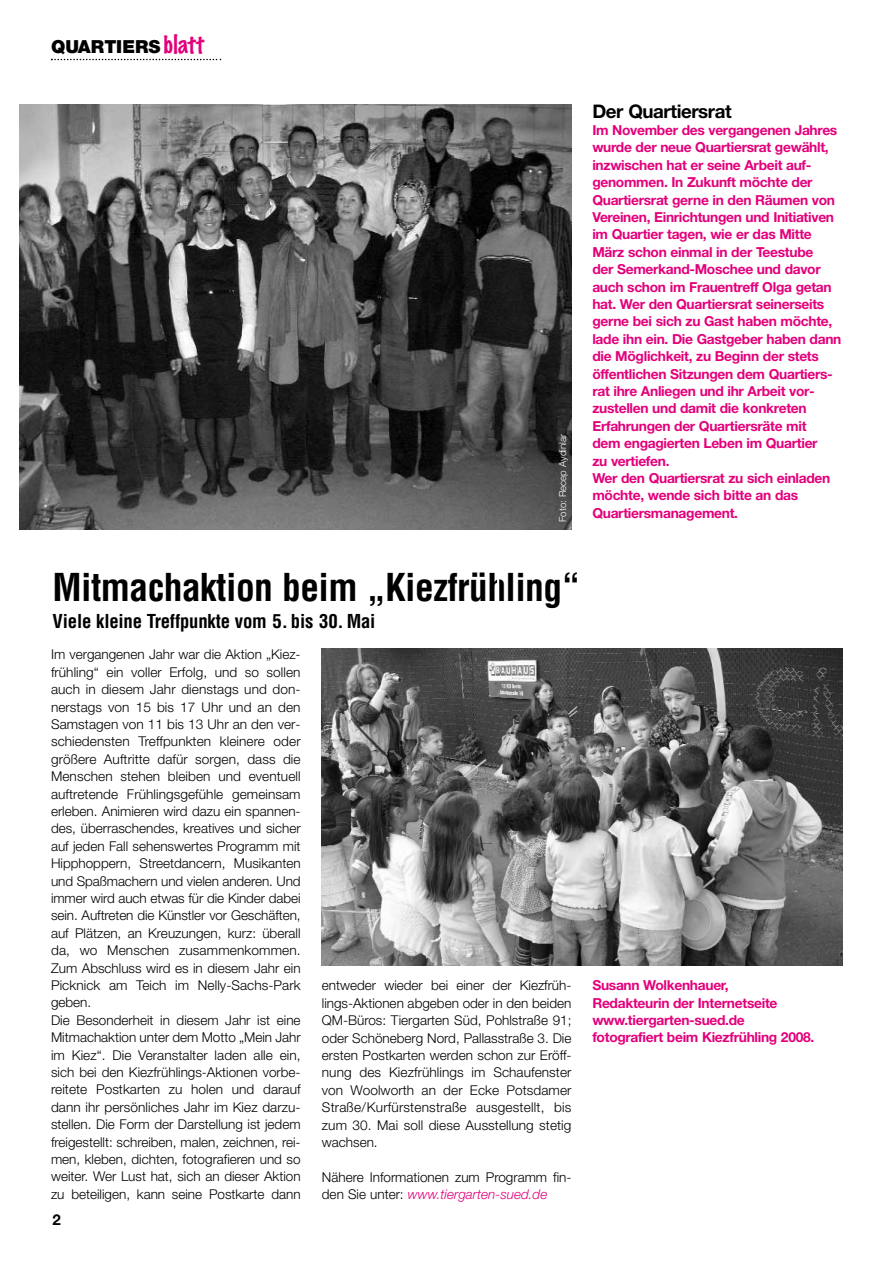
<style>
.page{position:relative;width:893px;height:1263px;background:#fff}
.page>*{position:absolute;margin:0;border:0;box-sizing:border-box;transform-origin:0 0}
.t1{font:700 condensed 37.5px "Helvetica";letter-spacing:-.015em;color:#000}
.t2{font:700 condensed 18.75px "Helvetica";letter-spacing:-.01em;color:#000}
.t3{font:700 18.75px "Helvetica Neue";letter-spacing:-.02em;color:#000}
.t4{font:900 18px "Helvetica Neue";color:#000}
.t5{font:700 15px "Helvetica Neue";color:#000}
.t6{font:700 13.8px/17.4px "Helvetica Neue";letter-spacing:-.02em;color:#e3007b}
.t7{font:300 13.5px/17.4px "Helvetica Neue";color:#000}
.t8{font:300 9.75px "Helvetica Neue";color:#fff}
.s1{font-family:"Marker Felt";font-weight:100;font-size:23.25px;color:#e3007b}
.s2{font-style:italic;color:#e3007b}
</style>
<div class="page">
<svg style="left:51px;top:59px;width:170px;height:1px"></svg>
<img style="left:20px;top:104px;width:551px;height:425px">
<img style="left:321px;top:649px;width:521px;height:316px">
<h3 class="t4" style="left:51px;top:40px;width:154px">QUARTIERS<span class="s1">blatt</span></h3>
<p class="t8" style="left:559px;top:522px;width:89px;rotate:-90deg">Foto: Recep Aydinlar</p>
<h2 class="t3" style="left:592px;top:104px;width:141px">Der Quartiersrat</h2>
<p class="t6" style="left:592px;top:123px;width:250px">Im November des vergangenen Jahres wurde der neue Quartiersrat gewählt, inzwischen hat er seine Arbeit auf&shy;genommen. In Zukunft möchte der Quartiersrat gerne in den Räumen von Vereinen, Einrichtungen und Initiativen im Quartier tagen, wie er das Mitte März schon einmal in der Teestube<br>der Semerkand-Moschee und davor auch schon im Frauentreff Olga getan hat. Wer den Quartiersrat seinerseits gerne bei sich zu Gast haben möchte, lade ihn ein. Die Gastgeber haben dann die Möglichkeit, zu Beginn der stets öffentlichen Sitzungen dem Quartiers&shy;rat ihre Anliegen und ihr Arbeit vor&shy;zustellen und damit die konkreten Erfahrungen der Quartiersräte mit<br>dem engagierten Leben im Quartier<br>zu vertiefen.<br>Wer den Quartiersrat zu sich einladen möchte, wende sich bitte an das Quartiersmanagement.</p>
<h1 class="t1" style="left:53px;top:572px;width:529px">Mitmachaktion beim „Kiezfrühling“</h1>
<h2 class="t2" style="left:53px;top:613px;width:324px">Viele kleine Treffpunkte vom 5. bis 30. Mai</h2>
<p class="t7" style="left:51px;top:647px;width:251px">Im vergangenen Jahr war die Aktion „Kiez&shy;frühling“ ein voller Erfolg, und so sollen auch in diesem Jahr dienstags und don&shy;nerstags von 15 bis 17 Uhr und an den Samstagen von 11 bis 13 Uhr an den ver&shy;schiedensten Treffpunkten kleinere oder größere Auftritte dafür sorgen, dass die Menschen stehen bleiben und eventuell auftretende Frühlingsgefühle gemeinsam erleben. Animieren wird dazu ein spannen&shy;des, überraschendes, kreatives und sicher auf jeden Fall sehenswertes Programm mit Hipphoppern, Streetdancern, Musikanten und Spaßmachern und vielen anderen. Und immer wird auch etwas für die Kinder dabei sein. Auftreten die Künstler vor Geschäften, auf Plätzen, an Kreuzungen, kurz: überall da, wo Menschen zusammenkommen.<br>Zum Abschluss wird es in diesem Jahr ein Picknick am Teich im Nelly-Sachs-Park geben.<br>Die Besonderheit in diesem Jahr ist eine Mitmachaktion unter dem Motto „Mein Jahr im Kiez“. Die Veranstalter laden alle ein, sich bei den Kiezfrühlings-Aktionen vorbe&shy;reitete Postkarten zu holen und darauf dann ihr persönliches Jahr im Kiez darzu&shy;stellen. Die Form der Darstellung ist jedem freigestellt: schreiben, malen, zeichnen, rei&shy;men, kleben, dichten, fotografieren und so weiter. Wer Lust hat, sich an dieser Aktion zu beteiligen, kann seine Postkarte dann</p>
<p class="t5" style="left:53px;top:1214px;width:10px">2</p>
<p class="t7" style="left:322px;top:978px;width:251px;text-align:justify">entweder wieder bei einer der Kiezfrüh&shy;lings-Aktionen abgeben oder in den beiden QM-Büros: Tiergarten Süd, Pohlstraße 91; oder Schöneberg Nord, Pallasstraße 3. Die ersten Postkarten werden schon zur Eröff&shy;nung des Kiezfrühlings im Schaufenster von Woolworth an der Ecke Potsdamer Straße/Kurfürstenstraße ausgestellt, bis zum 30. Mai soll diese Ausstellung stetig wachsen.</p>
<p class="t7" style="left:322px;top:1170px;width:251px">Nähere Informationen zum Programm fin&shy;den Sie unter: <span class="s2">www.tiergarten-sued.de</span></p>
<p class="t6" style="left:592px;top:978px;width:223px">Susann Wolkenhauer,<br>Redakteurin der Internetseite www.tiergarten-sued.de fotografiert beim Kiezfrühling 2008.</p>
</div>
